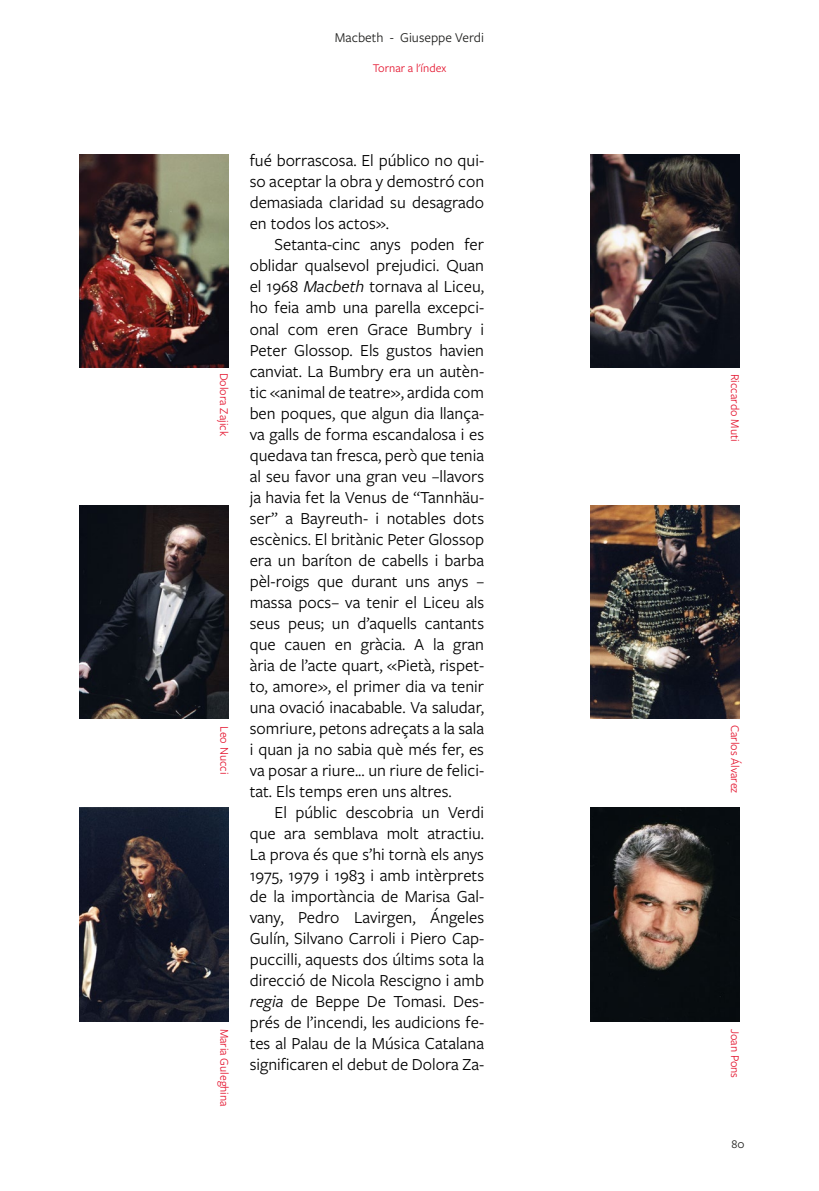
<style>
.page{position:relative;width:819px;height:1191px;background:#fff}
.page>*{position:absolute;margin:0;border:0;box-sizing:border-box;transform-origin:0 0}
.t1{font:17.5px/21px "Freight Sans Pro";color:#000;text-align:justify}
.t2{font:14px "Freight Sans Pro";color:#1d1d1b}
.t3{font:12.25px "Freight Sans Pro";color:#e4142e}
.t4{font:12.25px "Freight Sans Pro";color:#1d1d1b}
.s1{font-style:italic}
</style>
<div class="page">
<img style="left:590px;top:154px;width:149px;height:214px">
<img style="left:79px;top:154px;width:150px;height:214px">
<img style="left:80px;top:505px;width:149px;height:213px">
<img style="left:80px;top:807px;width:149px;height:214px">
<img style="left:590px;top:807px;width:149px;height:214px">
<img style="left:590px;top:505px;width:149px;height:213px">
<p class="t2" style="left:335px;top:28px;width:151px">Macbeth - Giuseppe Verdi</p>
<p class="t3" style="left:373px;top:60px;width:75px">Tornar a l'índex</p>
<p class="t1" style="left:250px;top:149px;width:236px">fué borrascosa. El público no qui&shy;so aceptar la obra y demostró con demasiada claridad su desagrado en todos los actos».</p>
<p class="t1" style="left:250px;top:233px;width:236px;text-indent:25px">Setanta-cinc anys poden fer oblidar qualsevol prejudici. Quan el 1968 <span class="s1">Macbeth</span> tornava al Liceu, ho feia amb una parella excepci&shy;onal com eren Grace Bumbry i Peter Glossop. Els gustos havien canviat. La Bumbry era un autèn&shy;tic «animal de teatre», ardida com ben poques, que algun dia llança&shy;va galls de forma escandalosa i es quedava tan fresca, però que tenia al seu favor una gran veu –llavors ja havia fet la Venus de “Tannhäu&shy;ser” a Bayreuth- i notables dots escènics. El britànic Peter Glossop era un baríton de cabells i barba pèl-roigs que durant uns anys – massa pocs– va tenir el Liceu als seus peus; un d’aquells cantants que cauen en gràcia. A la gran ària de l’acte quart, «Pietà, rispet&shy;to, amore», el primer dia va tenir una ovació inacabable. Va saludar, somriure, petons adreçats a la sala i quan ja no sabia què més fer, es va posar a riure... un riure de felici&shy;tat. Els temps eren uns altres.</p>
<p class="t1" style="left:250px;top:800px;width:236px;text-indent:25px">El públic descobria un Verdi que ara semblava molt atractiu.<br>La prova és que s’hi tornà els anys 1975, 1979 i 1983 i amb intèrprets de la importància de Marisa Gal&shy;vany, Pedro Lavirgen, Ángeles Gulín, Silvano Carroli i Piero Cap&shy;puccilli, aquests dos últims sota la direcció de Nicola Rescigno i amb <span class="s1">regia</span> de Beppe De Tomasi. Des&shy;prés de l’incendi, les audicions fe&shy;tes al Palau de la Música Catalana significaren el debut de Dolora Za-</p>
<p class="t3" style="left:232px;top:373px;width:65px;rotate:90deg">Dolora Zajick</p>
<p class="t3" style="left:743px;top:374px;width:69px;rotate:90deg">Riccardo Muti</p>
<p class="t3" style="left:743px;top:724px;width:70px;rotate:90deg">Carlos Álvarez</p>
<p class="t3" style="left:232px;top:726px;width:50px;rotate:90deg">Leo Nucci</p>
<p class="t3" style="left:232px;top:1028px;width:79px;rotate:90deg">Maria Guleghina</p>
<p class="t3" style="left:743px;top:1028px;width:51px;rotate:90deg">Joan Pons</p>
<p class="t4" style="left:731px;top:1135px;width:15px">80</p>
</div>
